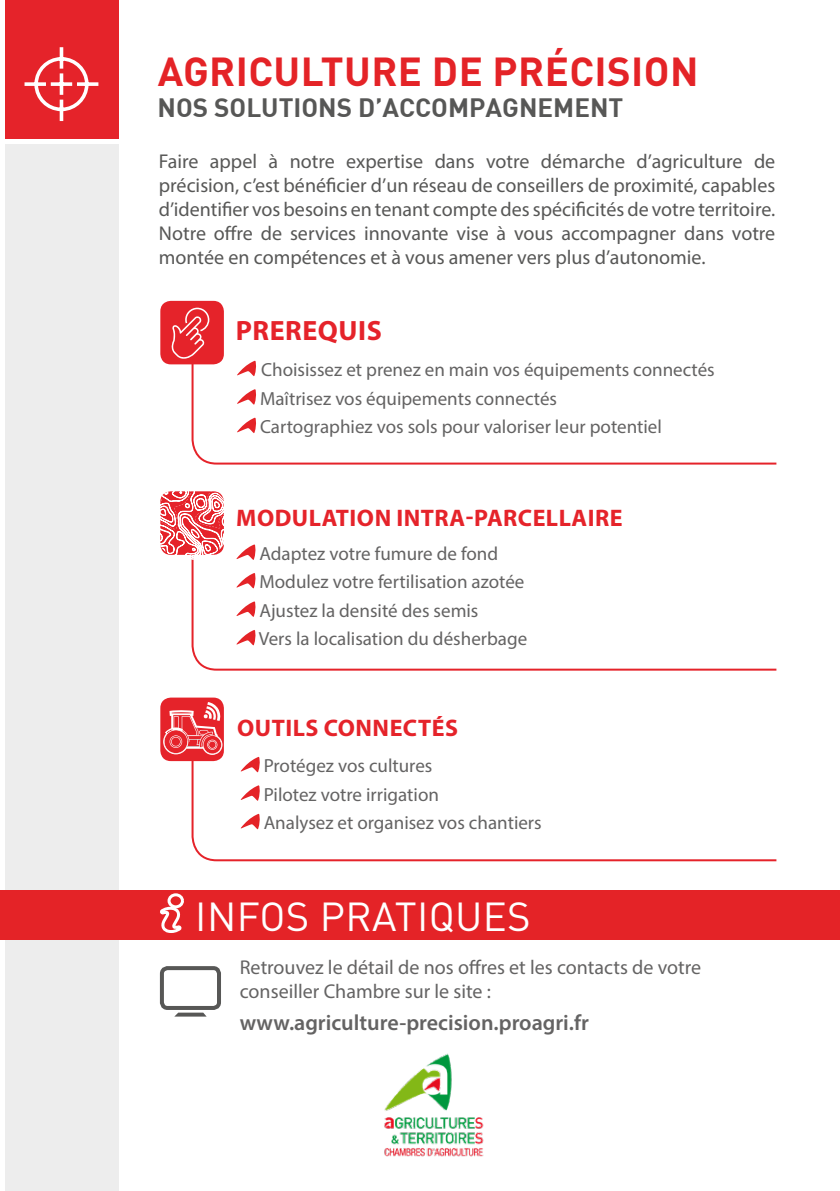
<style>
.page{position:relative;width:840px;height:1191px;background:#fff}
.page>*{position:absolute;margin:0;border:0;box-sizing:border-box;transform-origin:0 0}
.t1{font:700 40px "DINOT";letter-spacing:.01em;color:#e42327}
.t2{font:40px "DINOT";letter-spacing:.01em;color:#fff}
.t3{font:700 28px "Myriad Pro";letter-spacing:.02em;color:#e5232a}
.t4{font:26px "DIN Bold";color:#575756}
.t5{font:700 24px "Myriad Pro";letter-spacing:.02em;color:#e5232a}
.t6{font:600 22px "Myriad Pro";color:#646363}
.t7{font:20px/24px "Myriad Pro";color:#575756;text-align:justify}
.t8{font:20px/24px "Myriad Pro";color:#646363}
.t9{font:19px/28.4px "Myriad Pro";color:#646363}
</style>
<div class="page">
<div style="left:6px;top:145px;width:113px;height:1046px;background:#ededed"></div>
<div style="left:0;top:890px;width:839px;height:50px;background:#e42327"></div>
<img style="left:384px;top:1053px;width:100px;height:104px">
<svg style="left:160px;top:905px;width:23px;height:28px"></svg>
<div style="left:167px;top:893px;width:17px;height:15px;border:3px solid #fff;border-radius:50%"></div>
<div style="left:160px;top:966px;width:61px;height:44px;border:4px solid #575756;border-radius:6px"></div>
<svg style="left:190px;top:358px;width:587px;height:107px"></svg>
<svg style="left:190px;top:756px;width:587px;height:106px"></svg>
<svg style="left:191px;top:545px;width:586px;height:126px"></svg>
<div style="left:160px;top:301px;width:64px;height:63px;background:#e5232a;border-radius:11px"></div>
<div style="left:160px;top:697px;width:64px;height:64px;background:#e5232a;border-radius:11px"></div>
<svg style="left:163px;top:702px;width:59px;height:53px"></svg>
<svg style="left:160px;top:491px;width:95px;height:69px"></svg>
<svg style="left:175px;top:1012px;width:31px;height:4px"></svg>
<div style="left:6px;top:0;width:113px;height:139px;background:#e5232a"></div>
<svg style="left:171px;top:308px;width:38px;height:51px"></svg>
<svg style="left:24px;top:47px;width:75px;height:74px"></svg>
<h1 class="t1" style="left:158px;top:44px;width:542px">AGRICULTURE DE PRÉCISION</h1>
<h3 class="t4" style="left:157px;top:90px;width:467px">NOS SOLUTIONS D’ACCOMPAGNEMENT</h3>
<p class="t7" style="left:159px;top:149px;width:617px">Faire appel à notre expertise dans votre démarche d’agriculture de précision, c’est bénéficier d’un réseau de conseillers de proximité, capables d’identifier vos besoins en tenant compte des spécificités de votre territoire.<br>Notre offre de services innovante vise à vous accompagner dans votre montée en compétences et à vous amener vers plus d’autonomie.</p>
<h2 class="t3" style="left:235px;top:312px;width:148px">PREREQUIS</h2>
<p class="t9" style="left:260px;top:355px;width:456px">Choisissez et prenez en main vos équipements connectés<br>Maîtrisez vos équipements connectés<br>Cartographiez vos sols pour valoriser leur potentiel</p>
<p class="t5" style="left:236px;top:502px;width:388px">MODULATION INTRA-PARCELLAIRE</p>
<p class="t9" style="left:259px;top:539px;width:270px">Adaptez votre fumure de fond<br>Modulez votre fertilisation azotée<br>Ajustez la densité des semis<br>Vers la localisation du désherbage</p>
<p class="t5" style="left:237px;top:712px;width:222px">OUTILS CONNECTÉS</p>
<p class="t9" style="left:263px;top:751px;width:279px">Protégez vos cultures<br>Pilotez votre irrigation<br>Analysez et organisez vos chantiers</p>
<h1 class="t2" style="left:195px;top:889px;width:337px">INFOS PRATIQUES</h1>
<p class="t8" style="left:240px;top:954px;width:462px">Retrouvez le détail de nos offres et les contacts de votre conseiller Chambre sur le site :</p>
<p class="t6" style="left:240px;top:1008px;width:350px">www.agriculture-precision.proagri.fr</p>
</div>
